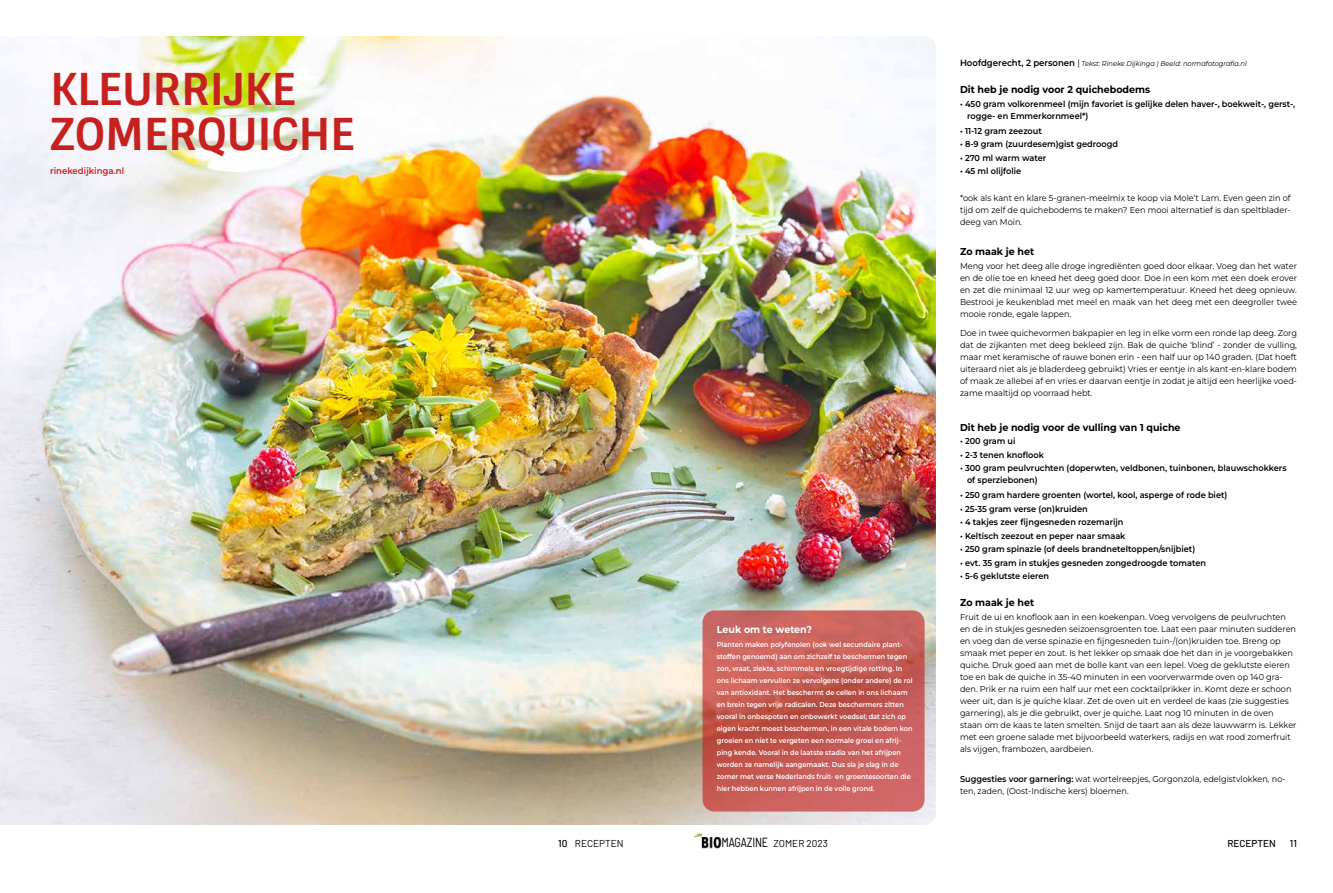
<style>
.page{position:relative;width:1333px;height:893px;background:#fff}
.page>*{position:absolute;margin:0;border:0;box-sizing:border-box;transform-origin:0 0}
.t1{font:700 44px/45px "Sintony";letter-spacing:-.01em;color:#c6211f}
.t2{font:semi-condensed 13.2px "Barlow";letter-spacing:-.01em;color:#000;scale:.91 1}
.t3{font:700 10px "Montserrat";color:#000;scale:.95 1}
.t4{font:10px "Barlow";color:#000}
.t5{font:700 10px "Montserrat";color:#fff;scale:.95 1}
.t6{font:500 10px "Barlow";color:#000}
.t7{font:600 9px "Montserrat";color:#c6211f;scale:.95 1}
.t8{font:8.6px/12px "Montserrat";color:#000;text-align:justify;scale:.95 1}
.t9{font:600 8.6px/12px "Montserrat";color:#000;scale:.95 1}
.t10{font:600 7px/12px "Montserrat";color:#fff;scale:.94 1}
.t11{font:italic 7px "Montserrat";color:#000;scale:.95 1}
.s1{font-weight:600;font-style:normal;font-size:9px}
.s2{font-style:normal;font-size:9px}
.s3{font-weight:600}
.s4{font-weight:500}
</style>
<div class="page">
<img style="left:693px;top:834px;width:28px;height:14px">
<img style="left:0;top:36px;width:935px;height:789px">
<svg style="left:702px;top:610px;width:222px;height:201px;background:#c65e57"></svg>
<h1 class="t1" style="left:50px;top:67px;width:306px">KLEURRIJKE<br>ZOMERQUICHE</h1>
<p class="t7" style="left:50px;top:165px;width:79px">rinekedijkinga.nl</p>
<p class="t5" style="left:716px;top:623px;width:102px">Leuk om te weten?</p>
<p class="t10" style="left:716px;top:638px;width:210px">Planten maken polyfenolen (ook wel secundaire plant&shy;stoffen genoemd) aan om zichzelf te beschermen tegen zon, vraat, ziekte, schimmels en vroegtijdige rotting. In ons lichaam vervullen ze vervolgens (onder andere) de rol van antioxidant. Het beschermt de cellen in ons lichaam en brein tegen vrije radicalen. Deze beschermers zitten vooral in onbespoten en onbewerkt voedsel; dat zich op eigen kracht moest beschermen, in een vitale bodem kon groeien en niet te vergeten een normale groei en afrij&shy;ping kende. Vooral in de laatste stadia van het afrijpen worden ze namelijk aangemaakt. Dus sla je slag in de zomer met verse Nederlands fruit- en groentesoorten die hier hebben kunnen afrijpen in de volle grond.</p>
<p class="t11" style="left:960px;top:59px;width:303px"><span class="s1">Hoofdgerecht, 2 personen</span> <span class="s2">|</span> Tekst: Rineke Dijkinga | Beeld: normafotografia.nl</p>
<p class="t3" style="left:960px;top:83px;width:202px">Dit heb je nodig voor 2 quichebodems</p>
<p class="t9" style="left:967px;top:97px;width:347px;text-indent:-7px">• 450 gram volkorenmeel (mijn favoriet is gelijke delen haver-, boekweit-, gerst-, rogge- en Emmerkornmeel*)</p>
<p class="t9" style="left:960px;top:124px;width:88px">• 11-12 gram zeezout</p>
<p class="t9" style="left:960px;top:138px;width:168px">• 8-9 gram (zuurdesem)gist gedroogd</p>
<p class="t9" style="left:960px;top:151px;width:92px">• 270 ml warm water</p>
<p class="t9" style="left:960px;top:165px;width:66px">• 45 ml olijfolie</p>
<p class="t8" style="left:960px;top:192px;width:349px">*ook als kant en klare 5-granen-meelmix te koop via Mole’t Lam. Even geen zin of tijd om zelf de quichebodems te maken? Een mooi alternatief is dan speltblader&shy;deeg van Moin.</p>
<p class="t3" style="left:960px;top:245px;width:80px">Zo maak je het</p>
<p class="t8" style="left:960px;top:259px;width:356px">Meng voor het deeg alle droge ingrediënten goed door elkaar. Voeg dan het water en de olie toe en kneed het deeg goed door. Doe in een kom met een doek erover en zet die minimaal 12 uur weg op kamertemperatuur. Kneed het deeg opnieuw.<br>Bestrooi je keukenblad met meel en maak van het deeg met een deegroller twee mooie ronde, egale lappen.</p>
<p class="t8" style="left:960px;top:327px;width:356px">Doe in twee quichevormen bakpapier en leg in elke vorm een ronde lap deeg. Zorg dat de zijkanten met deeg bekleed zijn. Bak de quiche ‘blind’ - zonder de vulling, maar met keramische of rauwe bonen erin - een half uur op 140 graden. (Dat hoeft uiteraard niet als je bladerdeeg gebruikt) Vries er eentje in als kant-en-klare bodem of maak ze allebei af en vries er daarvan eentje in zodat je altijd een heerlijke voed&shy;zame maaltijd op voorraad hebt.</p>
<p class="t3" style="left:960px;top:420px;width:234px">Dit heb je nodig voor de vulling van 1 quiche</p>
<p class="t9" style="left:960px;top:435px;width:60px">• 200 gram ui</p>
<p class="t9" style="left:960px;top:448px;width:90px">• 2-3 tenen knoflook</p>
<p class="t9" style="left:967px;top:462px;width:338px;text-indent:-7px">• 300 gram peulvruchten (doperwten, veldbonen, tuinbonen, blauwschokkers of sperziebonen)</p>
<p class="t9" style="left:960px;top:489px;width:283px">• 250 gram hardere groenten (wortel, kool, asperge of rode biet)</p>
<p class="t9" style="left:960px;top:502px;width:136px">• 25-35 gram verse (on)kruiden</p>
<p class="t9" style="left:960px;top:516px;width:173px">• 4 takjes zeer fijngesneden rozemarijn</p>
<p class="t9" style="left:960px;top:529px;width:176px">• Keltisch zeezout en peper naar smaak</p>
<p class="t9" style="left:960px;top:543px;width:249px">• 250 gram spinazie (of deels brandneteltoppen/snijbiet)</p>
<p class="t9" style="left:960px;top:556px;width:260px">• evt. 35 gram in stukjes gesneden zongedroogde tomaten</p>
<p class="t9" style="left:960px;top:570px;width:95px">• 5-6 geklutste eieren</p>
<p class="t3" style="left:960px;top:596px;width:80px">Zo maak je het</p>
<p class="t8" style="left:960px;top:610px;width:356px;text-align:left">Fruit de ui en knoflook aan in een koekenpan. Voeg vervolgens de peulvruchten en de in stukjes gesneden seizoensgroenten toe. Laat een paar minuten sudderen en voeg dan de verse spinazie en fijngesneden tuin-/(on)kruiden toe. Breng op smaak met peper en zout. Is het lekker op smaak doe het dan in je voorgebakken quiche. Druk goed aan met de bolle kant van een lepel. Voeg de geklutste eieren toe en bak de quiche in 35-40 minuten in een voorverwarmde oven op 140 gra&shy;den. Prik er na ruim een half uur met een cocktailprikker in. Komt deze er schoon weer uit, dan is je quiche klaar. Zet de oven uit en verdeel de kaas (zie suggesties garnering), als je die gebruikt, over je quiche. Laat nog 10 minuten in de oven staan om de kaas te laten smelten. Snijd de taart aan als deze lauwwarm is. Lekker met een groene salade met bijvoorbeeld waterkers, radijs en wat rood zomerfruit als vijgen, frambozen, aardbeien.</p>
<p class="t8" style="left:960px;top:772px;width:344px"><span class="s3">Suggesties voor garnering:</span> wat wortelreepjes, Gorgonzola, edelgistvlokken, no&shy;ten, zaden, (Oost-Indische kers) bloemen.</p>
<h2 class="t2" style="left:721px;top:833px;width:53px">MAGAZINE</h2>
<p class="t4" style="left:558px;top:836px;width:67px"><span class="s4">10</span> RECEPTEN</p>
<p class="t4" style="left:773px;top:836px;width:56px">ZOMER 2023</p>
<p class="t6" style="left:1227px;top:836px;width:50px">RECEPTEN</p>
<p class="t6" style="left:1289px;top:836px;width:9px">11</p>
</div>
